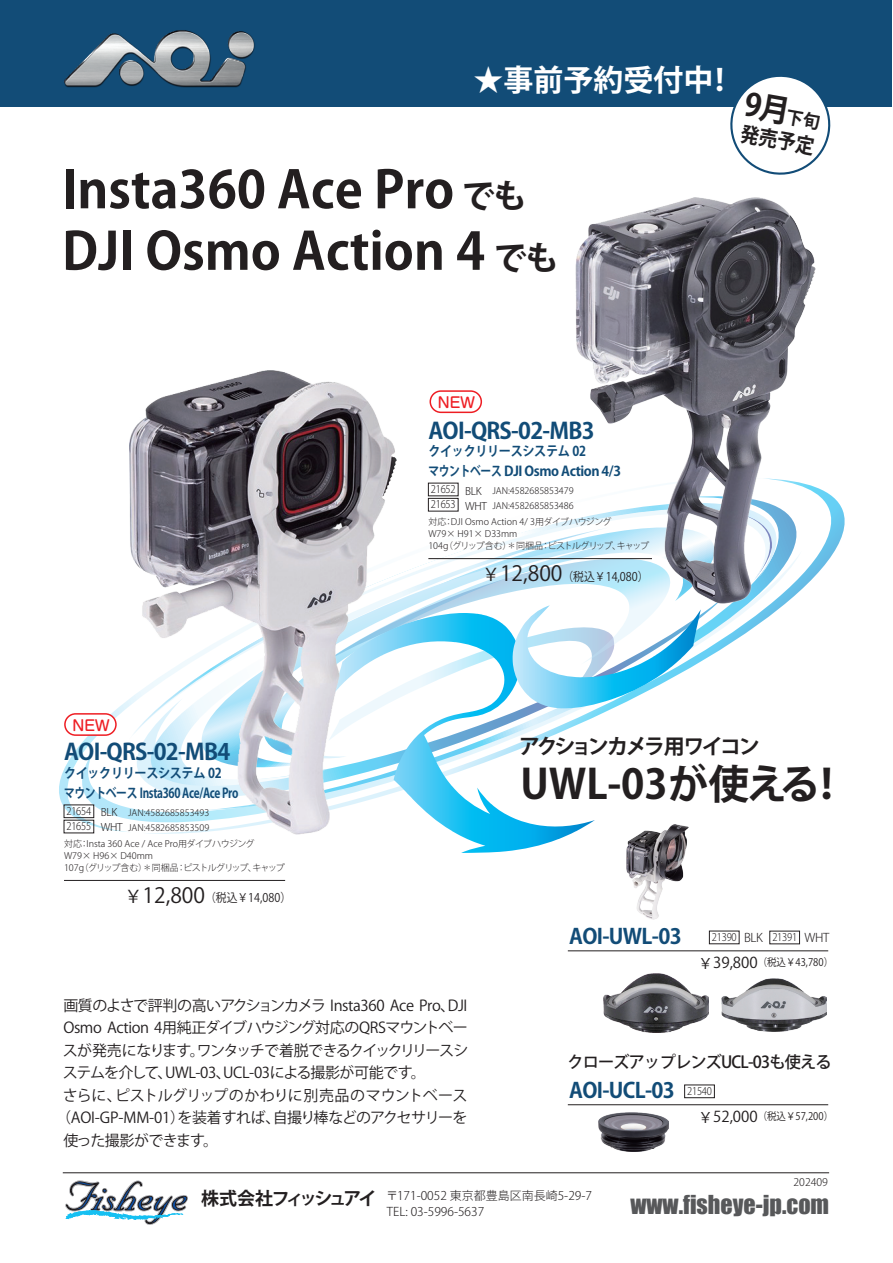
<style>
.page{position:relative;width:893px;height:1263px;background:#fff}
.page>*{position:absolute;margin:0;border:0;box-sizing:border-box;transform-origin:0 0}
.t1{font:700 51px/61.5px "Koz Go Pro";color:#231f20}
.t2{font:700 40.65px "Koz Go Pro";color:#231f20}
.t3{font:700 31.5px "Koz Go Pro";color:#231f20;scale:.95 1}
.t4{font:700 30px "Koz Go Pro";color:#fff}
.t5{font:24px "Impact";color:#57585a}
.t6{font:700 22.5px "Koz Go Pro";letter-spacing:-.03em;color:#124c77}
.t7{font:700 21px "Koz Go Pro";letter-spacing:-.03em;color:#124c77}
.t8{font:700 21px "Koz Go Pro";letter-spacing:-.13em;color:#231f20}
.t9{font:700 20.85px "Koz Go Pro";color:#231f20;scale:.9 1}
.t10{font:700 18px "Koz Go Pro";letter-spacing:-.17em;color:#231f20}
.t11{font:500 16.5px "Koz Go Pro";letter-spacing:-.05em;color:#231f20}
.t12{font:15px "Koz Go Pro";letter-spacing:-.03em;color:#231f20}
.t13{font:15px "Koz Go Pro";letter-spacing:-.1em;color:#231f20}
.t14{font:15px "Koz Go Pro";letter-spacing:-.055em;color:#231f20}
.t15{font:15px "Seurat Pro N DB";color:#ee1d23}
.t16{font:700 13.5px/19.5px "Koz Go Pro";letter-spacing:-.03em;color:#124c77;scale:.9 1}
.t17{font:300 12px/16.5px "Koz Go Pro";color:#231f20}
.t18{font:12px "Koz Go Pro";color:#231f20;scale:.9 1}
.t19{font:300 10.5px/15px "Koz Go Pro";letter-spacing:-.025em;color:#231f20;scale:.9 1}
.t20{font:10.5px "Koz Go Pro";color:#231f20;scale:.9 1}
.t21{font:300 10.5px/15px "Koz Go Pro";letter-spacing:-.025em;color:#231f20}
.t22{font:300 9px/12px "Koz Go Pro";color:#231f20}
.s1{font-size:33px}
.s2{font-size:18px}
.s3{font-size:21px}
.s4{font-size:12px}
.s5{font-size:15px}
</style>
<div class="page">
<svg style="left:815px;top:487px;width:30px;height:89px"></svg>
<svg style="left:82px;top:699px;width:47px;height:123px"></svg>
<svg style="left:427px;top:482px;width:353px;height:180px"></svg>
<svg style="left:396px;top:741px;width:199px;height:112px"></svg>
<svg style="left:396px;top:558px;width:305px;height:183px"></svg>
<img style="left:129px;top:371px;width:267px;height:463px">
<img style="left:574px;top:197px;width:241px;height:407px">
<hr style="left:568px;top:950px;width:260px;height:1px;background:#231f20">
<hr style="left:428px;top:558px;width:224px;height:1px;background:#231f20">
<div style="left:0;top:0;width:892px;height:106px;background:#124c77"></div>
<hr style="left:63px;top:1172px;width:766px;height:1px;background:#231f20">
<svg style="left:65px;top:1180px;width:123px;height:45px"></svg>
<svg style="left:727px;top:76px;width:106px;height:99px"></svg>
<div style="left:428px;top:498px;width:30px;height:13px;border:1px solid #231f20"></div>
<hr style="left:568px;top:1104px;width:260px;height:1px;background:#231f20">
<div style="left:684px;top:1085px;width:31px;height:13px;border:1px solid #231f20"></div>
<hr style="left:64px;top:880px;width:221px;height:1px;background:#231f20">
<div style="left:64px;top:805px;width:30px;height:13px;border:1px solid #231f20"></div>
<img style="left:721px;top:978px;width:105px;height:54px">
<img style="left:603px;top:974px;width:105px;height:58px">
<img style="left:64px;top:30px;width:191px;height:58px">
<img style="left:626px;top:825px;width:62px;height:94px">
<img style="left:598px;top:1112px;width:71px;height:40px">
<div style="left:429px;top:390px;width:53px;height:23px;border:2px solid #ee1d23;border-radius:11px"></div>
<div style="left:65px;top:714px;width:51px;height:21px;background:#fff;border-radius:11px"></div>
<div style="left:64px;top:713px;width:53px;height:23px;border:2px solid #ee1d23;border-radius:11px"></div>
<h3 class="t4" style="left:473px;top:61px;width:263px">★事前予約受付中！</h3>
<h1 class="t1" style="left:62px;top:162px;width:498px">Insta360 Ace Pro <span class="s1">でも<br></span>DJI Osmo Action 4 <span class="s1">でも</span></h1>
<h3 class="t3" style="left:748px;top:84px;width:82px;rotate:10deg">9月<span class="s2">下旬</span></h3>
<h3 class="t9" style="left:743px;top:120px;width:85px;rotate:10deg">発売予定</h3>
<h3 class="t15" style="left:438px;top:392px;width:38px">NEW</h3>
<h3 class="t6" style="left:428px;top:416px;width:168px">AOI-QRS-02-MB3</h3>
<h3 class="t16" style="left:428px;top:442px;width:216px">クイックリリースシステム 02<br>マウントベース DJI Osmo Action 4/3</h3>
<p class="t19" style="left:431px;top:482px;width:29px">21652<br>21653</p>
<p class="t22" style="left:492px;top:483px;width:83px;line-height:15px">JAN:4582685853479<br>JAN:4582685853486</p>
<p class="t22" style="left:428px;top:516px;width:222px">対応：DJI Osmo Action 4/ 3用ダイブハウジング<br>W79× H91× D33mm<br>104g（グリップ含む）＊同梱品：ピストルグリップ、キャップ</p>
<p class="t21" style="left:465px;top:483px;width:23px">BLK<br>WHT</p>
<h3 class="t18" style="left:482px;top:568px;width:187px"><span class="s2">￥</span><span class="s3">12,800</span>（税込￥14,080）</h3>
<h3 class="t15" style="left:72px;top:715px;width:38px">NEW</h3>
<h3 class="t6" style="left:64px;top:738px;width:168px">AOI-QRS-02-MB4</h3>
<h3 class="t16" style="left:64px;top:764px;width:195px">クイックリリースシステム 02<br>マウントベース Insta360 Ace/Ace Pro</h3>
<p class="t19" style="left:66px;top:804px;width:29px">21654<br>21655</p>
<p class="t22" style="left:128px;top:805px;width:83px;line-height:15px">JAN:4582685853493<br>JAN:4582685853509</p>
<p class="t22" style="left:64px;top:838px;width:222px">対応：Insta 360 Ace / Ace Pro用ダイブハウジング<br>W79× H96× D40mm<br>107g（グリップ含む）＊同梱品：ピストルグリップ、キャップ</p>
<p class="t21" style="left:101px;top:805px;width:23px">BLK<br>WHT</p>
<h3 class="t18" style="left:125px;top:890px;width:187px"><span class="s2">￥</span><span class="s3">12,800</span>（税込￥14,080）</h3>
<h3 class="t12" style="left:63px;top:996px;width:405px">画質のよさで評判の高いアクションカメラ Insta360 Ace Pro、DJI</h3>
<h3 class="t12" style="left:63px;top:1018px;width:406px">Osmo Action 4用純正ダイブハウジング対応のQRSマウントベー</h3>
<h3 class="t13" style="left:63px;top:1041px;width:407px">スが発売になります。ワンタッチで着脱できるクイックリリースシ</h3>
<h3 class="t12" style="left:63px;top:1063px;width:364px">ステムを介して、UWL-03、UCL-03による撮影が可能です。</h3>
<h3 class="t12" style="left:63px;top:1086px;width:406px">さらに、ピストルグリップのかわりに別売品のマウントベース</h3>
<h3 class="t12" style="left:56px;top:1108px;width:413px">（AOI-GP-MM-01）を装着すれば、自撮り棒などのアクセサリーを</h3>
<h3 class="t14" style="left:63px;top:1131px;width:156px">使った撮影ができます。</h3>
<h3 class="t8" style="left:519px;top:732px;width:242px">アクションカメラ用ワイコン</h3>
<h2 class="t2" style="left:520px;top:758px;width:328px">UWL-03が使える！</h2>
<h3 class="t7" style="left:569px;top:923px;width:114px">AOI-UWL-03</h3>
<p class="t19" style="left:712px;top:930px;width:29px">21390</p>
<h3 class="t17" style="left:744px;top:929px;width:20px">BLK</h3>
<p class="t19" style="left:772px;top:930px;width:65px">21391 <span class="s4">WHT</span></p>
<p class="t20" style="left:698px;top:955px;width:152px"><span class="s5">￥39,800</span>（税込￥43,780）</p>
<h3 class="t11" style="left:567px;top:1051px;width:266px">クローズアップレンズUCL-03も使える</h3>
<h3 class="t7" style="left:569px;top:1076px;width:107px">AOI-UCL-03</h3>
<p class="t19" style="left:687px;top:1084px;width:29px">21540</p>
<p class="t20" style="left:698px;top:1109px;width:151px"><span class="s5">￥52,000</span>（税込￥57,200）</p>
<p class="t21" style="left:793px;top:1174px;width:36px">202409</p>
<h3 class="t17" style="left:386px;top:1187px;width:208px">〒171-0052 東京都豊島区南長崎5-29-7<br>TEL: 03-5996-5637</h3>
<h3 class="t10" style="left:201px;top:1187px;width:177px">株式会社フィッシュアイ</h3>
<h3 class="t5" style="left:630px;top:1185px;width:200px">www.fisheye-jp.com</h3>
</div>
